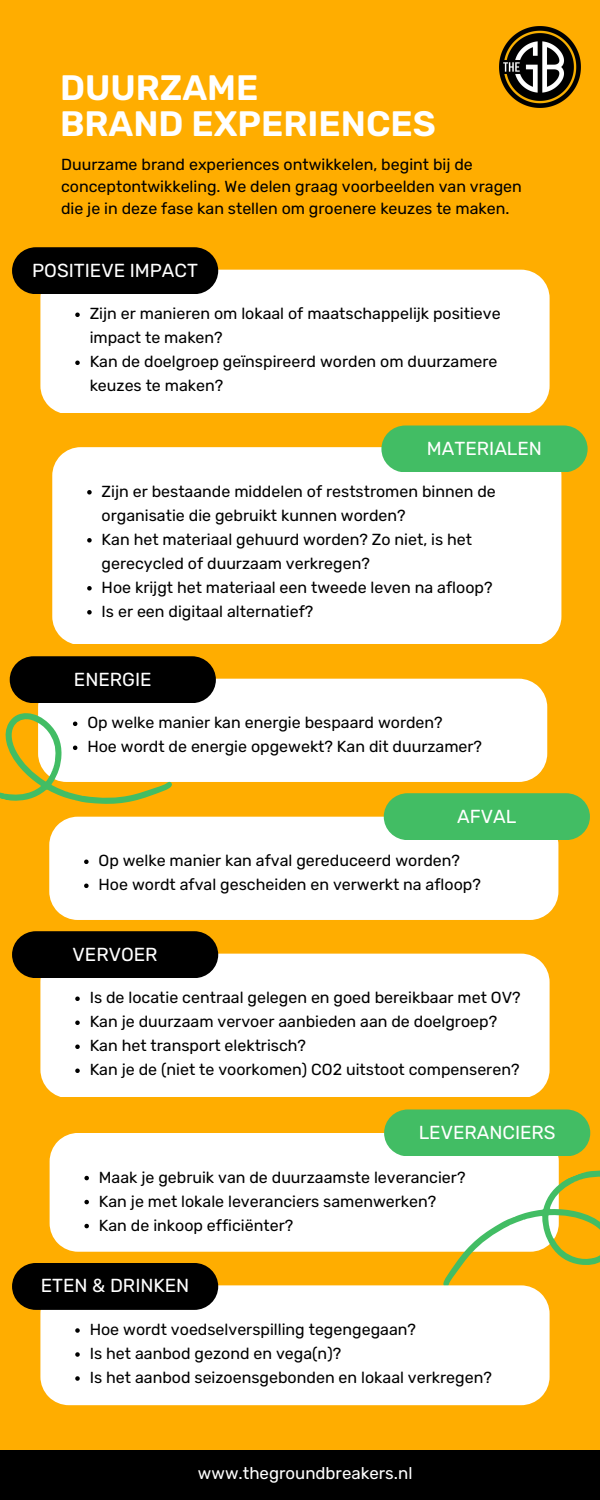
<style>
.page{position:relative;width:600px;height:1500px;background:#ffad00}
.page>*{position:absolute;margin:0;border:0;box-sizing:border-box;transform-origin:0 0}
.t1{font:600 35.3px/36px "Rubik";color:#fff}
.t2{font:18.9px "Rubik";color:#fff}
.t3{font:16.9px "Rubik";color:#fff}
.t4{font:16px/24px "Rubik";color:#000}
</style>
<div class="page">
<img style="left:500px;top:27px;width:81px;height:81px">
<div style="left:40px;top:270px;width:509px;height:143px;background:#fff"></div>
<svg style="left:12px;top:247px;width:206px;height:47px;background:#0d0a02"></svg>
<svg style="left:75px;top:313px;width:5px;height:4px"></svg>
<svg style="left:75px;top:361px;width:5px;height:4px"></svg>
<div style="left:52px;top:447px;width:509px;height:197px;background:#fff"></div>
<div style="left:381px;top:426px;width:207px;height:46px;background:#42bd64"></div>
<svg style="left:87px;top:490px;width:5px;height:5px"></svg>
<svg style="left:87px;top:538px;width:5px;height:5px"></svg>
<svg style="left:87px;top:586px;width:5px;height:5px"></svg>
<svg style="left:87px;top:610px;width:5px;height:5px"></svg>
<div style="left:194px;top:679px;width:353px;height:103px;background:#fff"></div>
<svg style="left:194px;top:656px;width:22px;height:47px"></svg>
<div style="left:49px;top:817px;width:509px;height:103px;background:#fff"></div>
<svg style="left:84px;top:860px;width:5px;height:4px"></svg>
<svg style="left:84px;top:884px;width:5px;height:4px"></svg>
<svg style="left:384px;top:793px;width:206px;height:47px;background:#4cbd61"></svg>
<div style="left:40px;top:954px;width:509px;height:143px;background:#fff"></div>
<svg style="left:12px;top:931px;width:206px;height:47px;background:#0d0a02"></svg>
<svg style="left:75px;top:997px;width:5px;height:4px"></svg>
<svg style="left:75px;top:1021px;width:5px;height:4px"></svg>
<svg style="left:75px;top:1045px;width:5px;height:4px"></svg>
<svg style="left:75px;top:1069px;width:5px;height:4px"></svg>
<div style="left:50px;top:1133px;width:373px;height:118px;background:#fff"></div>
<svg style="left:384px;top:1109px;width:206px;height:47px;background:#4dbd61"></svg>
<svg style="left:84px;top:1176px;width:5px;height:4px"></svg>
<svg style="left:84px;top:1200px;width:5px;height:4px"></svg>
<svg style="left:84px;top:1224px;width:5px;height:4px"></svg>
<svg style="left:423px;top:1147px;width:177px;height:222px"></svg>
<div style="left:40px;top:1285px;width:509px;height:120px;background:#fff"></div>
<div style="left:12px;top:1263px;width:206px;height:46px;background:#000"></div>
<svg style="left:75px;top:1328px;width:5px;height:5px"></svg>
<svg style="left:75px;top:1352px;width:5px;height:5px"></svg>
<svg style="left:75px;top:1376px;width:5px;height:5px"></svg>
<div style="left:0;top:1450px;width:600px;height:50px;background:#000"></div>
<svg style="left:0;top:640px;width:194px;height:198px"></svg>
<h1 class="t1" style="left:60px;top:70px;width:377px">DUURZAME<br>BRAND EXPERIENCES</h1>
<p class="t4" style="left:61px;top:154px;width:462px;line-height:21.8px">Duurzame brand experiences ontwikkelen, begint bij de conceptontwikkeling. We delen graag voorbeelden van vragen die je in deze fase kan stellen om groenere keuzes te maken.</p>
<p class="t2" style="left:32px;top:259px;width:167px">POSITIEVE IMPACT</p>
<p class="t4" style="left:90px;top:302px;width:413px">Zijn er manieren om lokaal of maatschappelijk positieve impact te maken?<br>Kan de doelgroep geïnspireerd worden om duurzamere keuzes te maken?</p>
<p class="t2" style="left:427px;top:437px;width:117px">MATERIALEN</p>
<p class="t4" style="left:102px;top:479px;width:396px">Zijn er bestaande middelen of reststromen binnen de organisatie die gebruikt kunnen worden?<br>Kan het materiaal gehuurd worden? Zo niet, is het gerecycled of duurzaam verkregen?<br>Hoe krijgt het materiaal een tweede leven na afloop?<br>Is er een digitaal alternatief?</p>
<p class="t2" style="left:74px;top:668px;width:79px">ENERGIE</p>
<p class="t4" style="left:87px;top:711px;width:396px">Op welke manier kan energie bespaard worden?<br>Hoe wordt de energie opgewekt? Kan dit duurzamer?</p>
<p class="t2" style="left:457px;top:805px;width:61px">AFVAL</p>
<p class="t4" style="left:99px;top:849px;width:384px">Op welke manier kan afval gereduceerd worden?<br>Hoe wordt afval gescheiden en verwerkt na afloop?</p>
<p class="t2" style="left:73px;top:943px;width:86px">VERVOER</p>
<p class="t4" style="left:90px;top:986px;width:432px">Is de locatie centraal gelegen en goed bereikbaar met OV?<br>Kan je duurzaam vervoer aanbieden aan de doelgroep?<br>Kan het transport elektrisch?<br>Kan je de (niet te voorkomen) CO2 uitstoot compenseren?</p>
<p class="t2" style="left:419px;top:1121px;width:139px">LEVERANCIERS</p>
<p class="t4" style="left:99px;top:1165px;width:368px">Maak je gebruik van de duurzaamste leverancier?<br>Kan je met lokale leveranciers samenwerken?<br>Kan de inkoop efficiënter?</p>
<p class="t2" style="left:41px;top:1275px;width:150px">ETEN &amp; DRINKEN</p>
<p class="t4" style="left:90px;top:1318px;width:404px">Hoe wordt voedselverspilling tegengegaan?<br>Is het aanbod gezond en vega(n)?<br>Is het aanbod seizoensgebonden en lokaal verkregen?</p>
<p class="t3" style="left:198px;top:1464px;width:216px">www.thegroundbreakers.nl</p>
</div>
